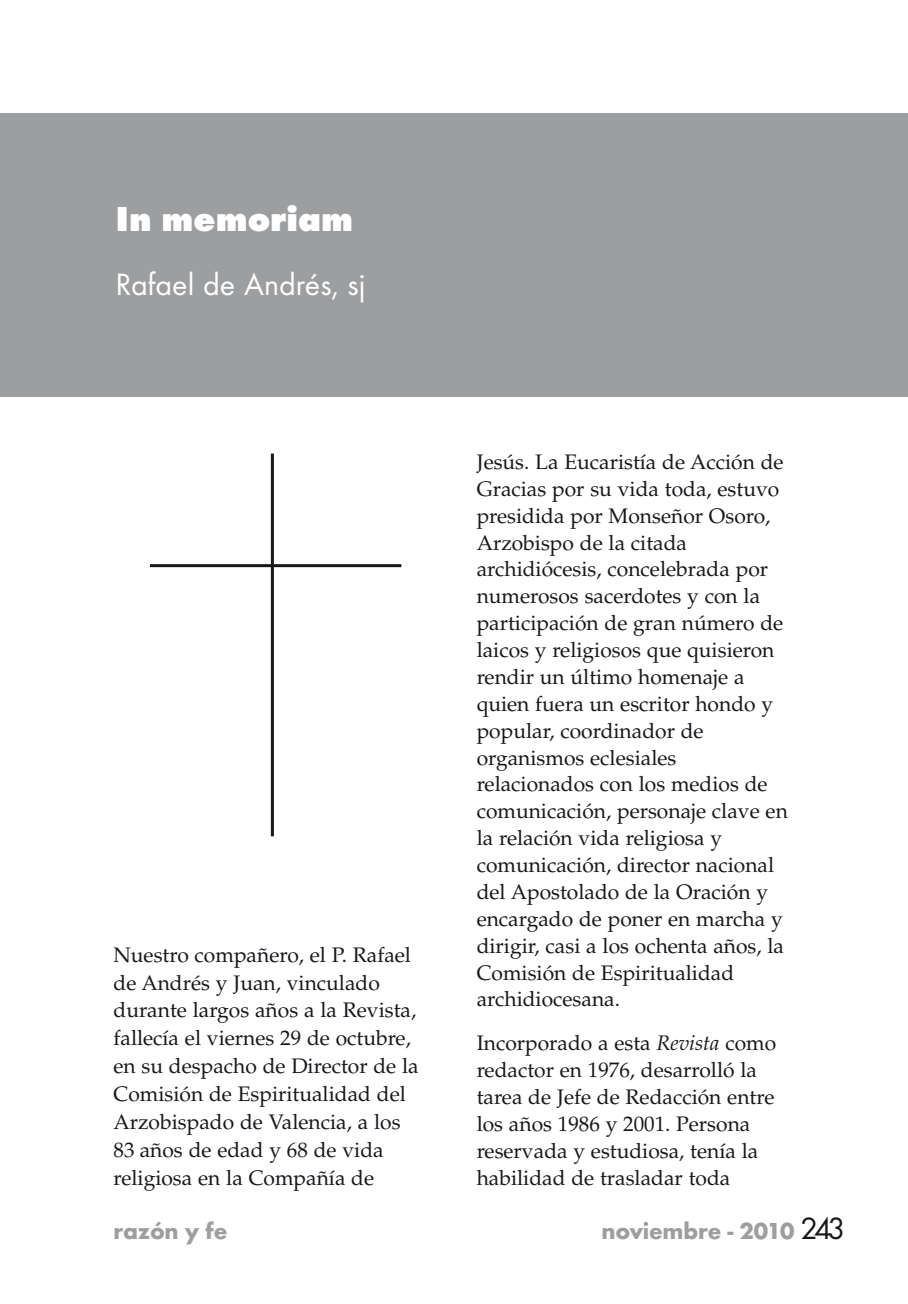
<style>
.page{position:relative;width:908px;height:1304px;background:#fff}
.page>*{position:absolute;margin:0;border:0;box-sizing:border-box;transform-origin:0 0}
.t1{font:800 36px "Futura T";color:#fff}
.t2{font:32px "Futura T";color:#fff}
.t3{font:700 24px "Futura T";letter-spacing:-.01em;color:#9d9ea0}
.t4{font:21px/26.8px "Palatino";color:#1a171c}
.s1{font-style:italic}
.s2{font-weight:400;font-size:32px;color:#1a171c}
</style>
<div class="page">
<div style="left:0;top:113px;width:907px;height:284px;background:#9d9ea0"></div>
<hr style="left:271px;top:454px;width:3px;height:382px;background:#1a171c">
<hr style="left:150px;top:564px;width:251px;height:3px;background:#1a171c">
<h1 class="t1" style="left:115px;top:205px;width:239px">In memoriam</h1>
<h2 class="t2" style="left:115px;top:272px;width:251px">Rafael de Andrés, sj</h2>
<p class="t4" style="left:113px;top:943px;width:306px;line-height:27.8px">Nuestro compañero, el P. Rafael de Andrés y Juan, vinculado durante largos años a la Revista, fallecía el viernes 29 de octubre, en su despacho de Director de la<br>Comisión de Espiritualidad del<br>Arzobispado de Valencia, a los<br>83 años de edad y 68 de vida religiosa en la Compañía de</p>
<p class="t4" style="left:476px;top:451px;width:312px">Jesús. La Eucaristía de Acción de<br>Gracias por su vida toda, estuvo presidida por Monseñor Osoro,<br>Arzobispo de la citada archidiócesis, concelebrada por numerosos sacerdotes y con la participación de gran número de laicos y religiosos que quisieron rendir un último homenaje a quien fuera un escritor hondo y popular, coordinador de organismos eclesiales relacionados con los medios de comunicación, personaje clave en la relación vida religiosa y comunicación, director nacional del Apostolado de la Oración y encargado de poner en marcha y dirigir, casi a los ochenta años, la<br>Comisión de Espiritualidad archidiocesana.</p>
<p class="t4" style="left:476px;top:1032px;width:301px">Incorporado a esta <span class="s1">Revista</span> como redactor en 1976, desarrolló la tarea de Jefe de Redacción entre los años 1986 y 2001. Persona reservada y estudiosa, tenía la habilidad de trasladar toda</p>
<p class="t3" style="left:113px;top:1221px;width:115px">razón y fe</p>
<p class="t3" style="left:601px;top:1221px;width:245px">noviembre - 2010 <span class="s2">243</span></p>
</div>
